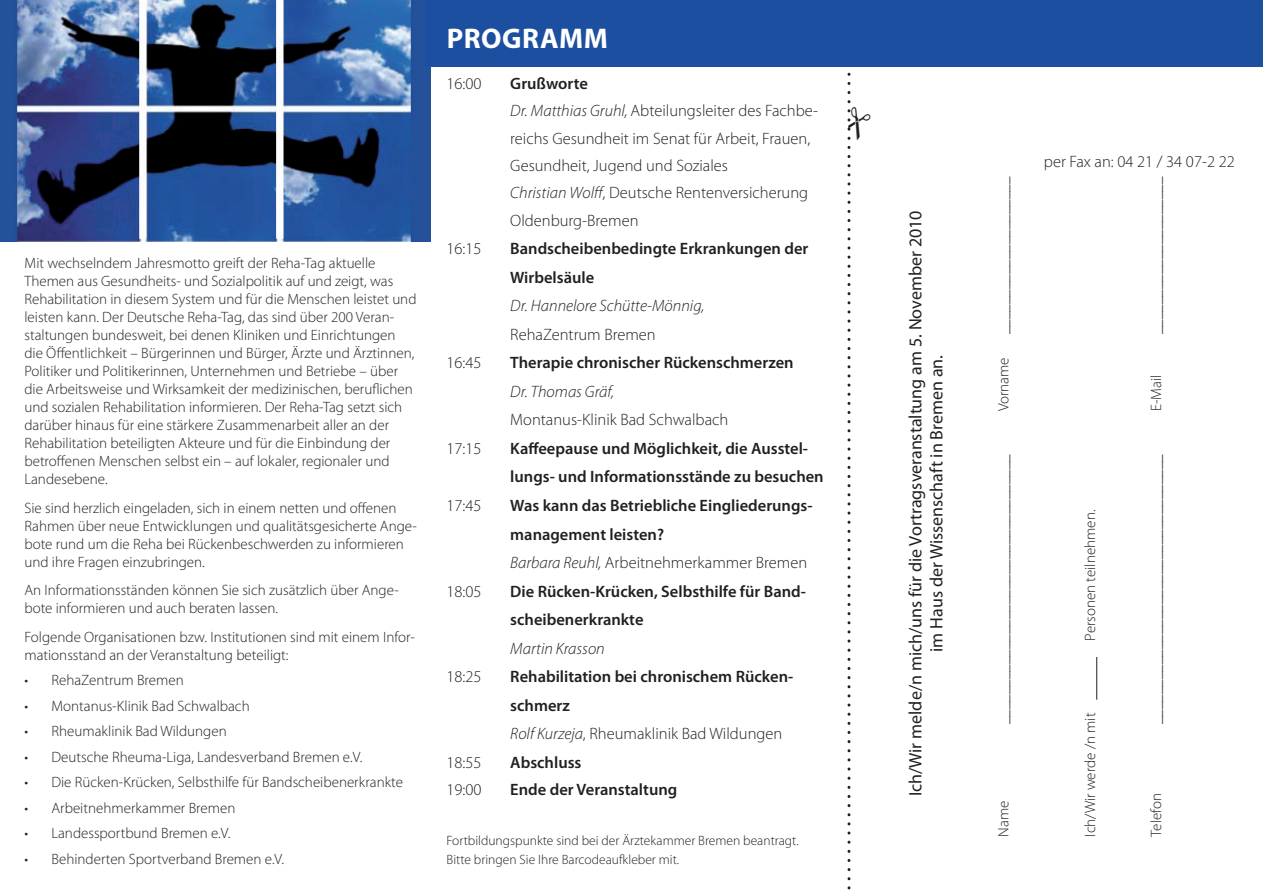
<style>
.page{position:relative;width:1263px;height:893px;background:#fff}
.page>*{position:absolute;margin:0;border:0;box-sizing:border-box;transform-origin:0 0}
.t1{font:700 28.5px "Myriad Pro";letter-spacing:.02em;color:#fff}
.t2{font:18px/21px "Myriad Pro";color:#231f20;text-align:center}
.t3{font:600 16.5px/28.5px "Myriad Pro";color:#231f20}
.t4{font:300 16.5px/27.3px "Myriad Pro";color:#231f20}
.t5{font:italic 300 16.5px "Myriad Pro";color:#231f20}
.t6{font:300 15px/18px "Myriad Pro";color:#231f20}
.t7{font:300 13.5px/19.5px "Myriad Pro";color:#231f20}
.s1{font-weight:600}
.s2{font-style:italic}
.s3{font-weight:300;font-style:italic}
.s4{font-weight:300}
</style>
<div class="page">
<hr style="left:1096px;top:657px;width:1px;height:43px;background:#231f20">
<img style="left:0;top:0;width:430px;height:241px">
<div style="left:425px;top:0;width:344px;height:67px;background:#1c4f9f"></div>
<div style="left:769px;top:0;width:494px;height:67px;background:#1c4f9f"></div>
<svg style="left:847px;top:0;width:24px;height:890px"></svg>
<p class="t6" style="left:24px;top:254px;width:394px">Mit wechselndem Jahresmotto greift der Reha-Tag aktuelle Themen aus Gesundheits- und Sozialpolitik auf und zeigt, was Rehabilitation in diesem System und für die Menschen leistet und leisten kann. Der Deutsche Reha-Tag, das sind über 200 Veran&shy;staltungen bundesweit, bei denen Kliniken und Einrichtungen die Öffentlichkeit – Bürgerinnen und Bürger, Ärzte und Ärztinnen, Politiker und Politikerinnen, Unternehmen und Betriebe – über die Arbeitsweise und Wirksamkeit der medizinischen, beruflichen und sozialen Rehabilitation informieren. Der Reha-Tag setzt sich darüber hinaus für eine stärkere Zusammenarbeit aller an der Rehabilitation beteiligten Akteure und für die Einbindung der betroffenen Menschen selbst ein – auf lokaler, regionaler und Landesebene.</p>
<p class="t6" style="left:24px;top:499px;width:394px">Sie sind herzlich eingeladen, sich in einem netten und offenen Rahmen über neue Entwicklungen und qualitätsgesicherte Ange&shy;bote rund um die Reha bei Rückenbeschwerden zu informieren und ihre Fragen einzubringen.</p>
<p class="t6" style="left:24px;top:581px;width:376px">An Informationsständen können Sie sich zusätzlich über Ange&shy;bote informieren und auch beraten lassen.</p>
<p class="t6" style="left:24px;top:628px;width:392px">Folgende Organisationen bzw. Institutionen sind mit einem Infor&shy;mationsstand an der Veranstaltung beteiligt:</p>
<p class="t6" style="left:51px;top:667px;width:353px;line-height:25.5px">RehaZentrum Bremen<br>Montanus-Klinik Bad Schwalbach<br>Rheumaklinik Bad Wildungen<br>Deutsche Rheuma-Liga, Landesverband Bremen e.V.<br>Die Rücken-Krücken, Selbsthilfe für Bandscheibenerkrankte Arbeitnehmerkammer Bremen<br>Landessportbund Bremen e.V.<br>Behinderten Sportverband Bremen e.V.</p>
<p class="t6" style="left:24px;top:667px;width:5px;line-height:25.5px;text-align:justify">• • • • • • • •</p>
<h1 class="t1" style="left:447px;top:20px;width:163px">PROG RAMM</h1>
<p class="t4" style="left:446px;top:70px;width:37px">16:00</p>
<p class="t4" style="left:510px;top:70px;width:309px"><span class="s1">Grußworte<br></span><span class="s2">Dr. Matthias Gruhl,</span> Abteilungsleiter des Fachbe&shy;reichs Gesundheit im Senat für Arbeit, Frauen, Gesundheit, Jugend und Soziales<br><span class="s2">Christian Wolff</span>, Deutsche Rentenversicherung Oldenburg-Bremen</p>
<p class="t4" style="left:446px;top:235px;width:37px">16:15</p>
<p class="t3" style="left:510px;top:234px;width:300px">Bandscheibenbedingte Erkrankungen der<br>Wirbelsäule</p>
<p class="t5" style="left:510px;top:296px;width:196px">Dr. Hannelore Schütte-Mönnig,</p>
<p class="t4" style="left:510px;top:320px;width:147px">RehaZentrum Bremen</p>
<p class="t4" style="left:446px;top:349px;width:37px">16:45</p>
<p class="t3" style="left:510px;top:348px;width:285px">Therapie chronischer Rückenschmerzen</p>
<p class="t5" style="left:510px;top:381px;width:105px">Dr. Thomas Gräf,</p>
<p class="t4" style="left:510px;top:406px;width:220px">Montanus-Klinik Bad Schwalbach</p>
<p class="t4" style="left:446px;top:435px;width:37px">17:15</p>
<p class="t3" style="left:510px;top:434px;width:315px">Kaffeepause und Möglichkeit, die Ausstel&shy;lungs- und Informationsstände zu besuchen</p>
<p class="t4" style="left:446px;top:492px;width:37px">17:45</p>
<p class="t3" style="left:510px;top:491px;width:304px">Was kann das Betriebliche Eingliederungs&shy;management leisten?<br><span class="s3">Barbara Reuhl,</span> <span class="s4">Arbeitnehmerkammer Bremen</span></p>
<p class="t4" style="left:446px;top:577px;width:37px">18:05</p>
<p class="t3" style="left:510px;top:576px;width:297px">Die Rücken-Krücken, Selbsthilfe für Band&shy;scheibenerkrankte</p>
<p class="t5" style="left:510px;top:638px;width:96px">Martin Krasson</p>
<p class="t4" style="left:446px;top:663px;width:37px">18:25</p>
<p class="t3" style="left:510px;top:662px;width:284px">Rehabilitation bei chronischem Rücken&shy;schmerz<br><span class="s3">Rolf Kurzeja</span><span class="s4">, Rheumaklinik Bad Wildungen</span></p>
<p class="t4" style="left:446px;top:748px;width:37px">18:55</p>
<p class="t3" style="left:510px;top:748px;width:73px">Abschluss</p>
<p class="t4" style="left:446px;top:776px;width:37px">19:00</p>
<p class="t3" style="left:510px;top:775px;width:168px">Ende der Veranstaltung</p>
<p class="t7" style="left:446px;top:830px;width:354px">Fortbildungspunkte sind bei der Ärztekammer Bremen beantragt.<br>Bitte bringen Sie Ihre Barcodeaufkleber mit.</p>
<p class="t2" style="left:904px;top:796px;width:587px;rotate:-90deg">Ich/Wir melde/n mich/uns für die Vortragsveranstaltung am 5. November 2010 im Haus der Wissenschaft in Bremen an.</p>
<p class="t6" style="left:994px;top:334px;width:159px;rotate:-90deg">_____________________</p>
<p class="t6" style="left:994px;top:411px;width:56px;rotate:-90deg">Vorname</p>
<p class="t6" style="left:994px;top:724px;width:271px;rotate:-90deg">____________________________________</p>
<p class="t6" style="left:994px;top:837px;width:37px;rotate:-90deg">Name</p>
<p class="t4" style="left:1044px;top:147px;width:192px">per Fax an: 04 21 / 34 07-2 22</p>
<p class="t6" style="left:1147px;top:334px;width:159px;rotate:-90deg">_____________________</p>
<p class="t6" style="left:1081px;top:641px;width:132px;rotate:-90deg">Personen teilnehmen.</p>
<p class="t6" style="left:1081px;top:837px;width:125px;rotate:-90deg">Ich/Wir werde /n mit</p>
<p class="t6" style="left:1147px;top:411px;width:38px;rotate:-90deg">E-Mail</p>
<p class="t6" style="left:1147px;top:724px;width:271px;rotate:-90deg">____________________________________</p>
<p class="t6" style="left:1147px;top:837px;width:45px;rotate:-90deg">Telefon</p>
</div>
